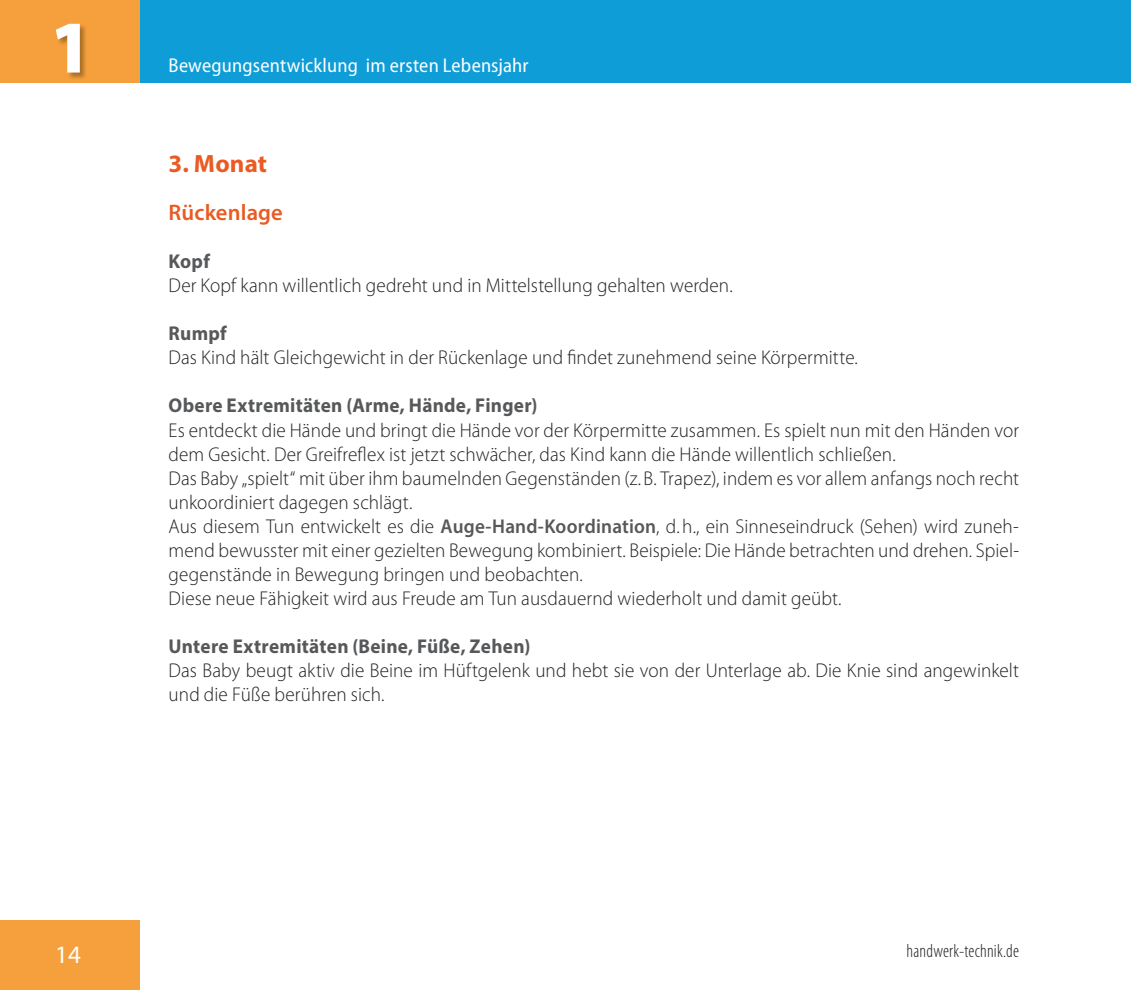
<style>
.page{position:relative;width:1131px;height:990px;background:#fff}
.page>*{position:absolute;margin:0;border:0;box-sizing:border-box;transform-origin:0 0}
.t1{font:900 semi-condensed 75px "Myriad Pro";color:#fff}
.t2{font:700 25px "Myriad Pro";letter-spacing:.005em;color:#ea5b23}
.t3{font:25px "Myriad Pro";color:#fff}
.t4{font:600 22.5px "Myriad Pro";letter-spacing:.005em;color:#ea5b23}
.t5{font:300 20px/24px "Myriad Pro";letter-spacing:.005em;color:#231f20;scale:.96 1}
.t6{font:semi-condensed 20px "Myriad Pro";letter-spacing:.01em;color:#fff}
.t7{font:300 condensed 18.75px "Myriad Pro";letter-spacing:.01em;color:#231f20;scale:.96 1}
.s1{font-weight:700;color:#57585a}
.s2{font-weight:600;color:#57585a}
</style>
<div class="page">
<div style="left:0;top:920px;width:140px;height:69px;background:#f5a03c"></div>
<div style="left:0;top:0;width:140px;height:84px;background:#f5a03c"></div>
<div style="left:140px;top:0;width:991px;height:84px;background:#0e9dd7"></div>
<img style="left:58px;top:25px;width:28px;height:54px">
<p class="t1" style="left:51px;top:-2px;width:42px">1</p>
<p class="t6" style="left:169px;top:53px;width:361px">Bewegungsentwicklung im ersten Lebensjahr</p>
<p class="t2" style="left:169px;top:147px;width:100px">3. Monat</p>
<p class="t4" style="left:169px;top:198px;width:116px">Rückenlage</p>
<p class="t5" style="left:169px;top:250px;width:589px"><span class="s1">Kopf<br></span>Der Kopf kann willentlich gedreht und in Mittelstellung gehalten werden.</p>
<p class="t5" style="left:169px;top:322px;width:719px"><span class="s1">Rumpf<br></span>Das Kind hält Gleichgewicht in der Rückenlage und findet zunehmend seine Körpermitte.</p>
<p class="t5" style="left:169px;top:394px;width:887px"><span class="s1">Obere Extremitäten (Arme, Hände, Finger)<br></span>Es entdeckt die Hände und bringt die Hände vor der Körpermitte zusammen. Es spielt nun mit den Händen vor dem Gesicht. Der Greifreflex ist jetzt schwächer, das Kind kann die Hände willentlich schließen.<br>Das Baby „spielt“ mit über ihm baumelnden Gegenständen (z. B. Trapez), indem es vor allem anfangs noch recht unkoordiniert dagegen schlägt.<br>Aus diesem Tun entwickelt es die <span class="s2">Auge-Hand-Koordination</span>, d. h., ein Sinneseindruck (Sehen) wird zuneh&shy;mend bewusster mit einer gezielten Bewegung kombiniert. Beispiele: Die Hände betrachten und drehen. Spiel&shy;gegenstände in Bewegung bringen und beobachten.<br>Diese neue Fähigkeit wird aus Freude am Tun ausdauernd wiederholt und damit geübt.</p>
<p class="t5" style="left:169px;top:634px;width:887px"><span class="s1">Untere Extremitäten (Beine, Füße, Zehen)<br></span>Das Baby beugt aktiv die Beine im Hüftgelenk und hebt sie von der Unterlage ab. Die Knie sind angewinkelt und die Füße berühren sich.</p>
<p class="t3" style="left:55px;top:938px;width:27px">14</p>
<p class="t7" style="left:907px;top:939px;width:119px">handwerk-technik.de</p>
</div>
